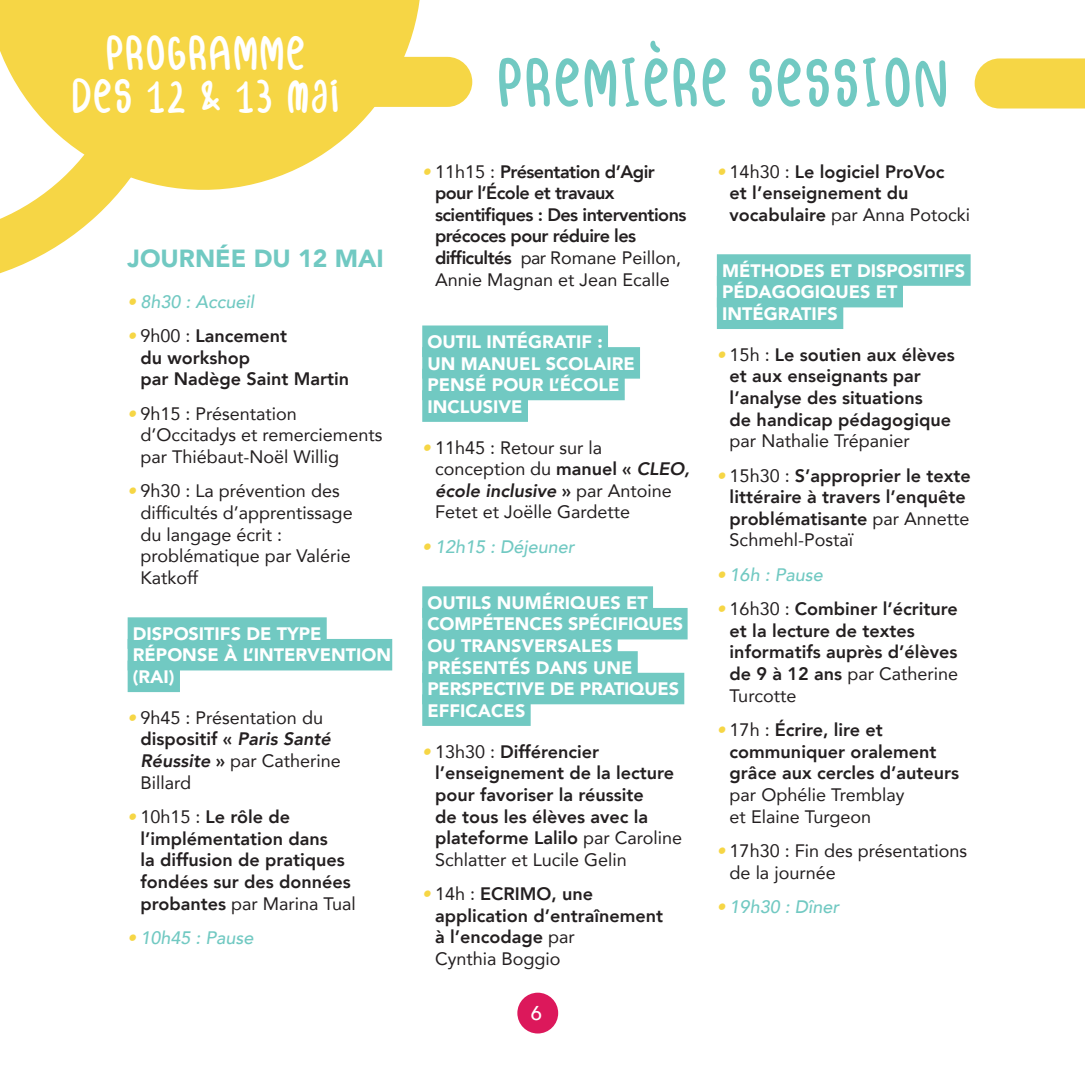
<style>
.page{position:relative;width:1085px;height:1085px;background:#fff}
.page>*{position:absolute;margin:0;border:0;box-sizing:border-box;transform-origin:0 0}
.t1{font:60.3px "samble";letter-spacing:.05em;color:#71c9c2}
.t2{font:42.75px "samble";letter-spacing:.05em;color:#fff}
.t3{font:900 24.75px "Avenir";color:#71c9c2}
.t4{font:500 20.03px "Avenir";color:#fff}
.t5{font:800 18px/21.6px "Avenir";color:#231f20}
.t6{font:18px/21.6px "Avenir";color:#231f20}
.t7{font:900 18px "Avenir";color:#fff}
.t8{font:800 18px/21.6px "Avenir";letter-spacing:-.03em;color:#231f20}
.t9{font:italic 500 18px "Avenir";color:#71c9c2}
.s1{color:#f6d645}
.s2{font-weight:500;font-style:italic;color:#f6d645}
.s3{font-weight:400}
.s4{font-weight:800}
.s5{font-weight:800;font-style:italic}
</style>
<div class="page">
<div style="left:517px;top:992px;width:41px;height:41px;background:#dc185b;border-radius:50%"></div>
<div style="left:293px;top:57px;width:179px;height:50px;background:#f6d645;border-radius:25px"></div>
<svg style="left:0;top:221px;width:91px;height:53px;fill:#f6d645"></svg>
<svg style="left:0;top:0;width:452px;height:221px;fill:#f6d645"></svg>
<div style="left:128px;top:617px;width:199px;height:31px;background:#71c9c2"></div>
<div style="left:128px;top:639px;width:264px;height:31px;background:#71c9c2"></div>
<div style="left:128px;top:660px;width:52px;height:32px;background:#71c9c2"></div>
<div style="left:422px;top:325px;width:186px;height:32px;background:#71c9c2"></div>
<div style="left:422px;top:347px;width:218px;height:31px;background:#71c9c2"></div>
<div style="left:422px;top:368px;width:202px;height:32px;background:#71c9c2"></div>
<div style="left:422px;top:390px;width:106px;height:32px;background:#71c9c2"></div>
<div style="left:422px;top:586px;width:231px;height:31px;background:#71c9c2"></div>
<div style="left:422px;top:608px;width:265px;height:31px;background:#71c9c2"></div>
<div style="left:422px;top:629px;width:195px;height:32px;background:#71c9c2"></div>
<div style="left:422px;top:651px;width:215px;height:31px;background:#71c9c2"></div>
<div style="left:422px;top:672px;width:262px;height:32px;background:#71c9c2"></div>
<div style="left:422px;top:694px;width:108px;height:31px;background:#71c9c2"></div>
<div style="left:716px;top:254px;width:254px;height:32px;background:#71c9c2"></div>
<div style="left:716px;top:276px;width:186px;height:31px;background:#71c9c2"></div>
<div style="left:716px;top:297px;width:127px;height:32px;background:#71c9c2"></div>
<svg style="left:974px;top:58px;width:110px;height:50px;background:#f6d850"></svg>
<p class="t2" style="left:107px;top:35px;width:200px">PROGRAMME</p>
<p class="t2" style="left:73px;top:77px;width:268px">DES 12 &amp; 13 mai</p>
<p class="t3" style="left:128px;top:237px;width:258px">JOURNÉE DU 12 MAI</p>
<p class="t9" style="left:128px;top:291px;width:128px"><span class="s1">•</span> 8h30 : Accueil</p>
<p class="t5" style="left:140px;top:325px;width:210px;text-indent:-13px"><span class="s2">•</span> <span class="s3">9h00 :</span> Lancement<br>du workshop<br>par Nadège Saint Martin</p>
<p class="t6" style="left:140px;top:402px;width:243px;text-indent:-13px"><span class="s2">•</span> 9h15 : Présentation d’Occitadys et remerciements par Thiébaut-Noël Willig</p>
<p class="t6" style="left:140px;top:479px;width:214px;text-indent:-13px"><span class="s2">•</span> 9h30 : La prévention des difficultés d’apprentissage du langage écrit : problématique par Valérie<br>Katkoff</p>
<p class="t7" style="left:133px;top:618px;width:190px">DISPOSITIFS DE TYPE</p>
<p class="t7" style="left:133px;top:639px;width:260px">RÉPONSE À L’INTERVENTION</p>
<p class="t7" style="left:133px;top:661px;width:43px">(RAI)</p>
<p class="t6" style="left:140px;top:706px;width:202px;text-indent:-13px"><span class="s2">•</span> 9h45 : Présentation du <span class="s4">dispositif «</span> <span class="s5">Paris Santé<br>Réussite</span> <span class="s4">»</span> par Catherine<br>Billard</p>
<p class="t5" style="left:140px;top:805px;width:217px;text-indent:-13px"><span class="s2">•</span> <span class="s3">10h15 :</span> Le rôle de l’implémentation dans<br>la diffusion de pratiques fondées sur des données probantes <span class="s3">par Marina Tual</span></p>
<p class="t9" style="left:128px;top:926px;width:127px"><span class="s1">•</span> 10h45 : Pause</p>
<p class="t1" style="left:499px;top:57px;width:451px">PREMIERE SESSION</p>
<p class="t8" style="left:435px;top:160px;width:253px;text-indent:-13px"><span class="s2">•</span> <span class="s3">11h15 :</span> Présentation d’Agir pour l’École et travaux scientifiques : Des interventions précoces pour réduire les difficultés <span class="s3">par Romane Peillon,<br>Annie Magnan et Jean Ecalle</span></p>
<p class="t7" style="left:427px;top:326px;width:176px">OUTIL INTÉGRATIF :</p>
<p class="t7" style="left:427px;top:348px;width:208px">UN MANUEL SCOLAIRE</p>
<p class="t7" style="left:427px;top:369px;width:193px">PENSÉ POUR L’ÉCOLE</p>
<p class="t7" style="left:427px;top:391px;width:97px">INCLUSIVE</p>
<p class="t6" style="left:435px;top:436px;width:256px;text-indent:-13px"><span class="s2">•</span> 11h45 : Retour sur la conception du <span class="s4">manuel «</span> <span class="s5">CLEO, école inclusive</span> <span class="s4">»</span> par Antoine<br>Fetet et Joëlle Gardette</p>
<p class="t9" style="left:422px;top:535px;width:154px"><span class="s1">•</span> 12h15 : Déjeuner</p>
<p class="t7" style="left:427px;top:587px;width:221px">OUTILS NUMÉRIQUES ET</p>
<p class="t7" style="left:427px;top:608px;width:257px">COMPÉTENCES SPÉCIFIQUES</p>
<p class="t7" style="left:427px;top:630px;width:186px">OU TRANSVERSALES</p>
<p class="t7" style="left:427px;top:652px;width:206px">PRÉSENTÉS DANS UNE</p>
<p class="t7" style="left:427px;top:673px;width:253px">PERSPECTIVE DE PRATIQUES</p>
<p class="t7" style="left:427px;top:695px;width:99px">EFFICACES</p>
<p class="t5" style="left:435px;top:740px;width:249px;text-indent:-13px"><span class="s2">•</span> <span class="s3">13h30 :</span> Différencier l’enseignement de la lecture pour favoriser la réussite<br>de tous les élèves avec la plateforme Lalilo <span class="s3">par Caroline<br>Schlatter et Lucile Gelin</span></p>
<p class="t5" style="left:435px;top:882px;width:230px;text-indent:-13px"><span class="s2">•</span> <span class="s3">14h :</span> ECRIMO, une application d’entraînement à l’encodage <span class="s3">par<br>Cynthia Boggio</span></p>
<p class="t4" style="left:531px;top:995px;width:13px">6</p>
<p class="t5" style="left:729px;top:160px;width:242px;text-indent:-13px"><span class="s2">•</span> <span class="s3">14h30 :</span> Le logiciel ProVoc<br>et l’enseignement du vocabulaire <span class="s3">par Anna Potocki</span></p>
<p class="t7" style="left:722px;top:255px;width:244px">MÉTHODES ET DISPOSITIFS</p>
<p class="t7" style="left:722px;top:277px;width:177px">PÉDAGOGIQUES ET</p>
<p class="t7" style="left:722px;top:298px;width:117px">INTÉGRATIFS</p>
<p class="t5" style="left:729px;top:344px;width:227px;text-indent:-13px"><span class="s2">•</span> <span class="s3">15h :</span> Le soutien aux élèves et aux enseignants par l’analyse des situations<br>de handicap pédagogique <span class="s3">par Nathalie Trépanier</span></p>
<p class="t5" style="left:729px;top:464px;width:243px;text-indent:-13px"><span class="s2">•</span> <span class="s3">15h30 :</span> S’approprier le texte littéraire à travers l’enquête problématisante <span class="s3">par Annette<br>Schmehl-Postaï</span></p>
<p class="t9" style="left:716px;top:563px;width:107px"><span class="s1">•</span> 16h : Pause</p>
<p class="t5" style="left:729px;top:598px;width:230px;text-indent:-13px"><span class="s2">•</span> <span class="s3">16h30 :</span> Combiner l’écriture et la lecture de textes informatifs auprès d’élèves de 9 à 12 ans <span class="s3">par Catherine<br>Turcotte</span></p>
<p class="t5" style="left:729px;top:719px;width:231px;text-indent:-13px"><span class="s2">•</span> <span class="s3">17h :</span> Écrire, lire et communiquer oralement grâce aux cercles d’auteurs <span class="s3">par Ophélie Tremblay<br>et Elaine Turgeon</span></p>
<p class="t6" style="left:729px;top:839px;width:239px;text-indent:-13px"><span class="s2">•</span> 17h30 : Fin des présentations de la journée</p>
<p class="t9" style="left:716px;top:895px;width:124px"><span class="s1">•</span> 19h30 : Dîner</p>
</div>
